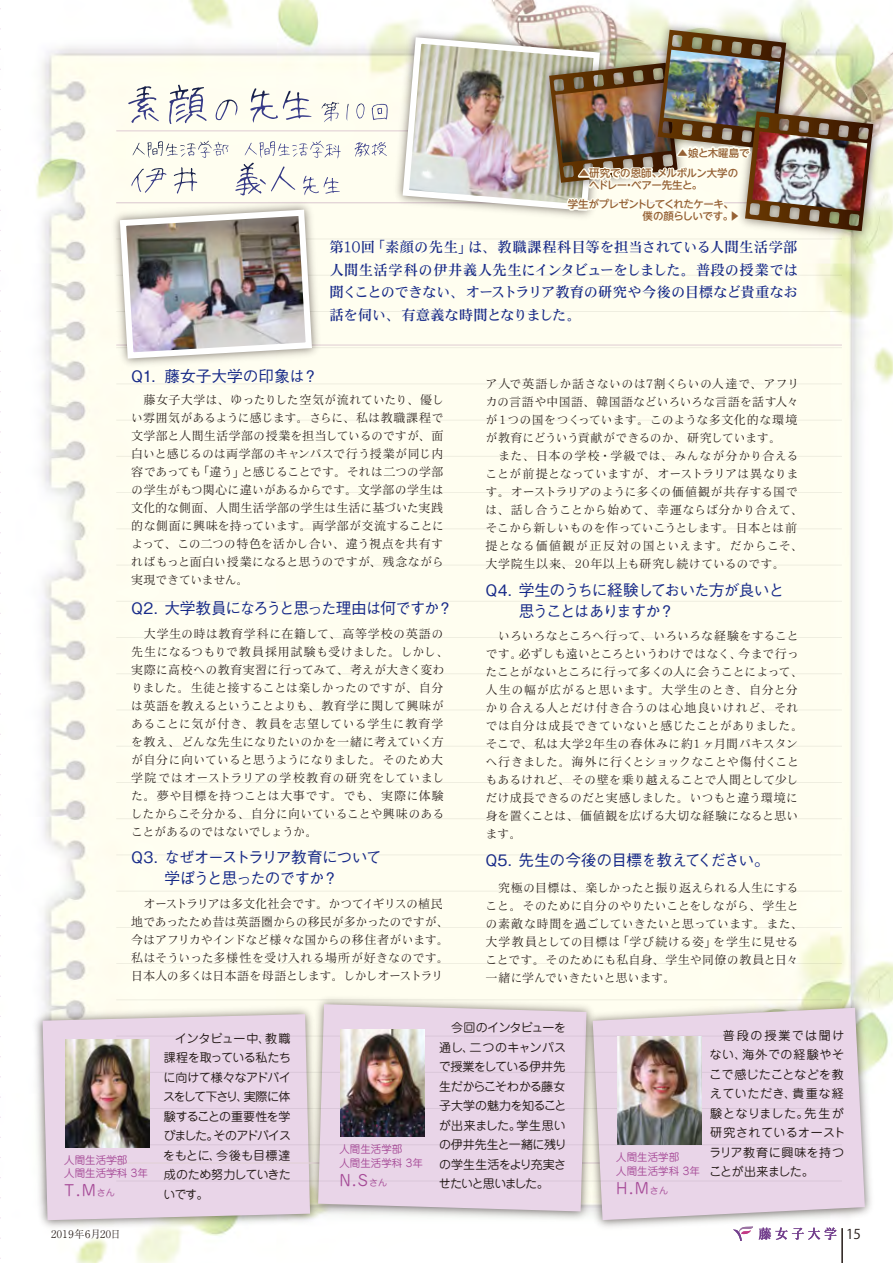
<style>
.page{position:relative;width:893px;height:1263px;background:#fff}
.page>*{position:absolute;margin:0;border:0;box-sizing:border-box;transform-origin:0 0}
.t1{font:500 15.75px/21px "Gothic BBB Pr 6 N";letter-spacing:-.065em;color:#172a88}
.t2{font:500 15.75px/21px "Gothic BBB Pr 6 N";letter-spacing:-.085em;color:#172a88}
.t3{font:500 15.75px "Gothic BBB Pr 6 N";letter-spacing:-.005em;color:#172a88}
.t4{font:15px "Jun 201 Pro";color:#a64a97}
.t5{font:14.25px/22.5px "DF Mincho P W5 90 pv RKSJ H";letter-spacing:-.01em;color:#172a88;text-align:justify}
.t6{font:13.5px "Koz Go Pr 6 N";color:#221815}
.t7{font:12px/18px "DF Mincho P W3 90 pv RKSJ H";letter-spacing:.005em;color:#221815}
.t8{font:12px/19.5px "Jun 201 Pro";letter-spacing:.005em;color:#221815;text-align:justify}
.t9{font:12px/18px "DF Mincho P W3 90 pv RKSJ H";letter-spacing:-.02em;color:#221815;text-align:center}
.t10{font:12px/19.5px "Jun 201 Pro";letter-spacing:.05em;color:#221815}
.t11{font:10.5px/13.5px "Jun 201 Pro";color:#a64a97}
.t12{font:500 10.5px/12px "UD Shin M Go Pr 6 N";letter-spacing:-.05em;color:#956134;text-align:right}
.t13{font:500 10.5px/12px "UD Shin M Go Pr 6 N";letter-spacing:-.025em;color:#956134}
.t14{font:300 10.5px "Ryumin Pr 6 N";letter-spacing:.05em;color:#221815}
.s1{font-size:9px}
</style>
<div class="page">
<img style="left:36px;top:0;width:857px;height:1263px">
<img style="left:35px;top:1001px;width:288px;height:232px">
<div style="left:43px;top:1014px;width:262px;height:206px;background:#e9d5e8"></div>
<hr style="left:116px;top:1162px;width:726px;height:1px;background:#e2d1d6">
<img style="left:305px;top:991px;width:294px;height:233px">
<div style="left:318px;top:1004px;width:262px;height:207px;background:#e9d5e8"></div>
<img style="left:580px;top:995px;width:298px;height:238px">
<svg style="left:593px;top:1008px;width:272px;height:212px;background:#e6d4e4"></svg>
<svg style="left:133px;top:141px;width:96px;height:17px"></svg>
<svg style="left:174px;top:167px;width:23px;height:27px"></svg>
<svg style="left:235px;top:141px;width:106px;height:54px"></svg>
<svg style="left:131px;top:168px;width:35px;height:25px"></svg>
<svg style="left:128px;top:86px;width:31px;height:37px"></svg>
<svg style="left:169px;top:85px;width:38px;height:39px"></svg>
<svg style="left:216px;top:100px;width:21px;height:20px"></svg>
<svg style="left:250px;top:88px;width:61px;height:35px"></svg>
<svg style="left:322px;top:102px;width:17px;height:20px"></svg>
<hr style="left:0;top:0;width:1px;height:1263px;background:#bfbfbf">
<hr style="left:842px;top:1228px;width:1px;height:35px;background:#221815">
<svg style="left:733px;top:1226px;width:20px;height:15px"></svg>
<svg style="left:759px;top:1227px;width:78px;height:13px"></svg>
<hr style="left:116px;top:239px;width:726px;height:1px;background:#efefef">
<hr style="left:116px;top:275px;width:726px;height:1px;background:#efefef">
<hr style="left:116px;top:311px;width:726px;height:1px;background:#efefef">
<hr style="left:116px;top:347px;width:726px;height:1px;background:#efefef">
<hr style="left:116px;top:383px;width:726px;height:1px;background:#efefef">
<hr style="left:116px;top:420px;width:726px;height:1px;background:#efefef">
<hr style="left:116px;top:456px;width:726px;height:1px;background:#efefef">
<hr style="left:116px;top:492px;width:726px;height:1px;background:#efefef">
<hr style="left:116px;top:528px;width:726px;height:1px;background:#efefef">
<hr style="left:116px;top:565px;width:726px;height:1px;background:#efefef">
<hr style="left:116px;top:601px;width:726px;height:1px;background:#efefef">
<hr style="left:116px;top:637px;width:726px;height:1px;background:#efefef">
<hr style="left:116px;top:673px;width:726px;height:1px;background:#efefef">
<hr style="left:116px;top:710px;width:726px;height:1px;background:#efefef">
<hr style="left:116px;top:746px;width:726px;height:1px;background:#efefef">
<hr style="left:116px;top:782px;width:726px;height:1px;background:#efefef">
<hr style="left:116px;top:818px;width:726px;height:1px;background:#efefef">
<hr style="left:116px;top:854px;width:726px;height:1px;background:#efefef">
<hr style="left:116px;top:891px;width:726px;height:1px;background:#efefef">
<hr style="left:116px;top:927px;width:726px;height:1px;background:#efefef">
<hr style="left:116px;top:963px;width:726px;height:1px;background:#efefef">
<hr style="left:116px;top:999px;width:726px;height:1px;background:#efefef">
<hr style="left:116px;top:1036px;width:726px;height:1px;background:#efefef">
<hr style="left:116px;top:1072px;width:726px;height:1px;background:#efefef">
<hr style="left:116px;top:1108px;width:726px;height:1px;background:#efefef">
<hr style="left:116px;top:1144px;width:726px;height:1px;background:#efefef">
<hr style="left:116px;top:1180px;width:726px;height:1px;background:#efefef">
<hr style="left:116px;top:130px;width:726px;height:1px;background:#e2d1d6">
<hr style="left:116px;top:202px;width:726px;height:1px;background:#e2d1d6">
<hr style="left:116px;top:344px;width:726px;height:2px;background:#e2d1d6">
<img style="left:344px;top:21px;width:279px;height:206px">
<img style="left:98px;top:197px;width:233px;height:175px">
<img style="left:117px;top:206px;width:198px;height:156px">
<img style="left:340px;top:1029px;width:85px;height:108px">
<img style="left:65px;top:1040px;width:85px;height:107px">
<img style="left:644px;top:6px;width:155px;height:24px">
<img style="left:873px;top:81px;width:13px;height:183px">
<img style="left:617px;top:1037px;width:85px;height:107px">
<img style="left:399px;top:30px;width:474px;height:264px">
<p class="t12" style="left:678px;top:146px;width:73px">▲娘と木曜島で</p>
<p class="t13" style="left:579px;top:167px;width:161px">▲研究での恩師、メルボルン大学の　ヘドレー・ベアー先生と。</p>
<p class="t12" style="left:568px;top:198px;width:174px">学生がプレゼントしてくれたケーキ、　僕の顔らしいです。▶</p>
<p class="t5" style="left:329px;top:236px;width:470px">第10回「素顔の先生」は、教職課程科目等を担当されている人間生活学部人間生活学科の伊井義人先生にインタビューをしました。普段の授業では聞くことのできない、オーストラリア教育の研究や今後の目標など貴重なお話を伺い、有意義な時間となりました。</p>
<h1 class="t3" style="left:131px;top:363px;width:189px">Q1. 藤女子大学の印象は？</h1>
<p class="t7" style="left:131px;top:391px;width:315px;text-align:justify">　藤女子大学は、ゆったりした空気が流れていたり、優しい雰囲気があるように感じます。さらに、私は教職課程で文学部と人間生活学部の授業を担当しているのですが、面白いと感じるのは両学部のキャンパスで行う授業が同じ内容であっても「違う」と感じることです。それは二つの学部の学生がもつ関心に違いがあるからです。文学部の学生は文化的な側面、人間生活学部の学生は生活に基づいた実践的な側面に興味を持っています。両学部が交流することによって、この二つの特色を活かし合い、違う視点を共有すればもっと面白い授業になると思うのですが、残念ながら実現できていません。</p>
<h1 class="t1" style="left:131px;top:596px;width:323px">Q2. 大学教員になろうと思った理由は何ですか？</h1>
<p class="t7" style="left:131px;top:625px;width:319px">　大学生の時は教育学科に在籍して、高等学校の英語の先生になるつもりで教員採用試験も受けました。しかし、実際に高校への教育実習に行ってみて、考えが大きく変わりました。生徒と接することは楽しかったのですが、自分は英語を教えるということよりも、教育学に関して興味があることに気が付き、教員を志望している学生に教育学を教え、どんな先生になりたいのかを一緒に考えていく方が自分に向いていると思うようになりました。そのため大学院ではオーストラリアの学校教育の研究をしていました。夢や目標を持つことは大事です。でも、実際に体験したからこそ分かる、自分に向いていることや興味のあることがあるのではないでしょうか。</p>
<p class="t7" style="left:485px;top:374px;width:319px">ア人で英語しか話さないのは7割くらいの人達で、アフリカの言語や中国語、韓国語などいろいろな言語を話す人々が１つの国をつくっています。このような多文化的な環境が教育にどういう貢献ができるのか、研究しています。<br>　また、日本の学校・学級では、みんなが分かり合えることが前提となっていますが、オーストラリアは異なります。オーストラリアのように多くの価値観が共存する国では、話し合うことから始めて、幸運ならば分かり合えて、そこから新しいものを作っていこうとします。日本とは前提となる価値観が正反対の国といえます。だからこそ、大学院生以来、20年以上も研究し続けているのです。</p>
<h1 class="t1" style="left:519px;top:579px;width:267px;text-indent:-33px">Q4. 学生のうちに経験しておいた方が良いと思うことはありますか？</h1>
<p class="t7" style="left:485px;top:626px;width:319px;text-indent:13px">いろいろなところへ行って、いろいろな経験をすることです。必ずしも遠いところというわけではなく、今まで行ったことがないところに行って多くの人に会うことによって、人生の幅が広がると思います。大学生のとき、自分と分かり合える人とだけ付き合うのは心地良いけれど、それでは自分は成長できていないと感じたことがありました。そこで、私は大学2年生の春休みに約1 ヶ月間パキスタンへ行きました。海外に行くとショックなことや傷付くこともあるけれど、その壁を乗り越えることで人間として少しだけ成長できるのだと実感しました。いつもと違う環境に身を置くことは、価値観を広げる大切な経験になると思います。</p>
<h1 class="t2" style="left:164px;top:846px;width:219px;text-indent:-33px">Q3. なぜオーストラリア教育について学ぼうと思ったのですか？</h1>
<h1 class="t1" style="left:485px;top:849px;width:286px">Q5. 先生の今後の目標を教えてください。</h1>
<p class="t7" style="left:485px;top:878px;width:319px">　究極の目標は、楽しかったと振り返えられる人生にすること。そのために自分のやりたいことをしながら、学生との素敵な時間を過ごしていきたいと思っています。また、大学教員としての目標は「学び続ける姿」を学生に見せることです。そのためにも私自身、学生や同僚の教員と日々一緒に学んでいきたいと思います。</p>
<p class="t9" style="left:131px;top:895px;width:319px">オーストラリアは多文化社会です。かつてイギリスの植民<br>地であったため昔は英語圏からの移民が多かったのですが、今はアフリカやインドなど様々な国からの移住者がいます。私はそういった多様性を受け入れる場所が好きなのです。日本人の多くは日本語を母語とします。しかしオーストラリ</p>
<p class="t11" style="left:64px;top:1152px;width:85px">人間生活学部<br>人間生活学科 3年</p>
<p class="t8" style="left:163px;top:1027px;width:129px">　インタビュー中、教職課程を取っている私たちに向けて様々なアドバイスをして下さり、実際に体験することの重要性を学びました。そのアドバイスをもとに、今後も目標達成のため努力していきた</p>
<p class="t4" style="left:64px;top:1179px;width:52px">T.M<span class="s1">さん</span></p>
<p class="t8" style="left:164px;top:1183px;width:47px">いです。</p>
<p class="t11" style="left:339px;top:1141px;width:85px">人間生活学部<br>人間生活学科 3年</p>
<p class="t4" style="left:339px;top:1168px;width:49px">N.S<span class="s1">さん</span></p>
<p class="t8" style="left:439px;top:1016px;width:130px">　今回のインタビューを通し、二つのキャンパスで授業をしている伊井先生だからこそわかる藤女子大学の魅力を知ることが出来ました。学生思いの伊井先生と一緒に残りの学生生活をより充実させたいと思いました。</p>
<p class="t11" style="left:616px;top:1149px;width:85px">人間生活学部<br>人間生活学科 3年</p>
<p class="t4" style="left:616px;top:1176px;width:53px">H.M<span class="s1">さん</span></p>
<p class="t10" style="left:709px;top:1024px;width:138px">　普段の授業では聞けない、海外での経験やそこで感じたことなどを教えていただき、貴重な経験となりました。先生が研究されているオーストラリア教育に興味を持つことが出来ました。</p>
<p class="t14" style="left:51px;top:1226px;width:71px">2019年6月20日</p>
<p class="t6" style="left:846px;top:1226px;width:16px">15</p>
</div>
